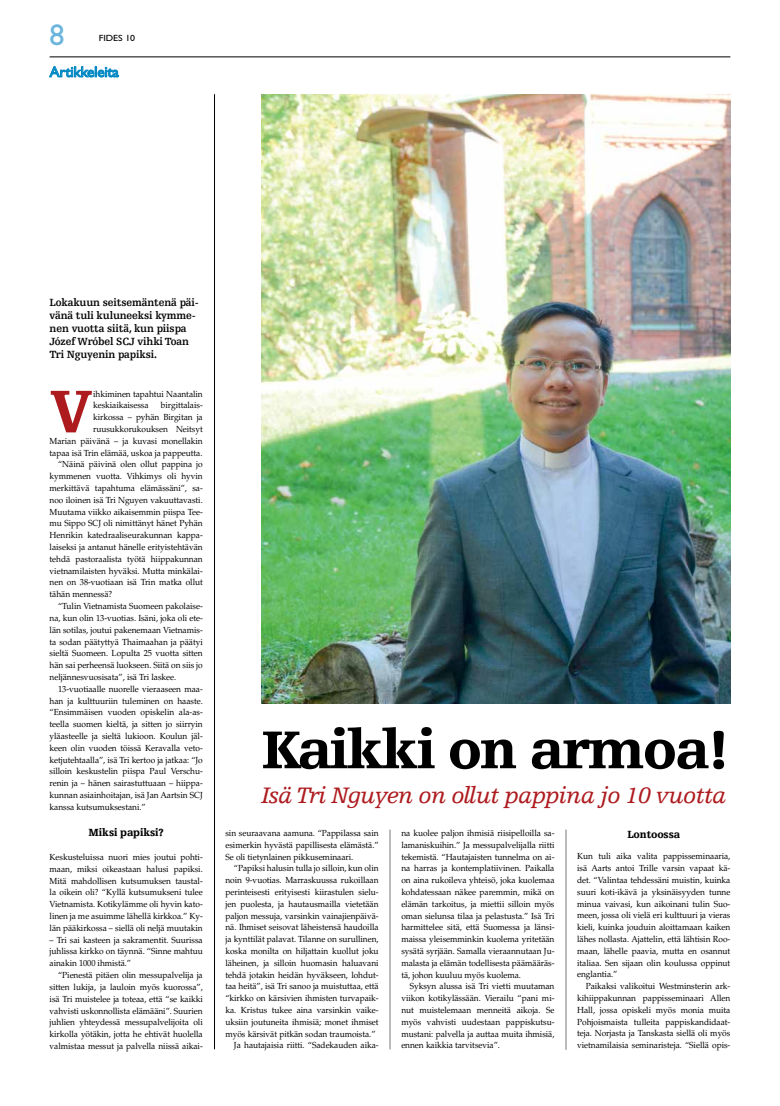
<style>
.page{position:relative;width:780px;height:1106px;background:#fff}
.page>*{position:absolute;margin:0;border:0;box-sizing:border-box;transform-origin:0 0}
.t1{font:900 63.1px "Egyptienne FLT Std";color:#ae1b1f;scale:.95 1}
.t2{font:900 56.1px "Egyptienne FLT Std";letter-spacing:-.035em;color:#000}
.t3{font:30px "Gill Sans Std";color:#6cb5dc}
.t4{font:italic 23.6px "Egyptienne FLT Std";letter-spacing:-.035em;color:#ae1b1f}
.t5{font:15px "Gill Sans Std";letter-spacing:-.01em;color:#0088c3}
.t6{font:700 11px/13px "Egyptienne FLT Std";letter-spacing:-.015em;color:#000;scale:.95 1}
.t7{font:900 11px "Egyptienne FLT Std";letter-spacing:-.015em;color:#000;scale:.95 1}
.t8{font:9px "Gill Sans Std";color:#000;scale:1.1 1}
.t9{font:8.8px/11.8px "Palatino LT Std";letter-spacing:-.005em;color:#000;text-align:justify;scale:.95 1}
</style>
<div class="page">
<hr style="left:50px;top:57px;width:680px;height:1px;background:#000">
<svg style="left:49px;top:66px;width:70px;height:11px"></svg>
<hr style="left:565px;top:829px;width:1px;height:220px;background:#77787b">
<hr style="left:390px;top:829px;width:1px;height:220px;background:#77787b">
<hr style="left:214px;top:94px;width:1px;height:955px;background:#000">
<img style="left:261px;top:95px;width:469px;height:608px">
<h3 class="t3" style="left:50px;top:18px;width:16px">8</h3>
<p class="t8" style="left:99px;top:33px;width:35px">FIDES 10</p>
<h3 class="t5" style="left:50px;top:63px;width:71px">Artikkeleita</h3>
<p class="t6" style="left:50px;top:296px;width:159px">Lokakuun seitsemäntenä päi&shy;vänä tuli kuluneeksi kymme&shy;nen vuotta siitä, kun piispa<br>Józef Wróbel SCJ vihki Toan<br>Tri Nguyenin papiksi.</p>
<h1 class="t1" style="left:50px;top:376px;width:47px">V</h1>
<p class="t9" style="left:93px;top:388px;width:117px">ihkiminen tapahtui Naantalin keskiaikaisessa</p>
<p class="t9" style="left:161px;top:399px;width:45px">birgittalais-</p>
<p class="t9" style="left:93px;top:411px;width:117px">kirkossa – pyhän Birgitan ja</p>
<p class="t9" style="left:93px;top:423px;width:117px">ruusukkorukouksen Neitsyt</p>
<p class="t9" style="left:50px;top:435px;width:163px">Marian päivänä – ja kuvasi monellakin</p>
<p class="t9" style="left:50px;top:447px;width:162px">tapaa isä Trin elämää, uskoa ja pappeutta.</p>
<p class="t9" style="left:58px;top:458px;width:154px">“Näinä päivinä olen ollut pappina jo</p>
<p class="t9" style="left:50px;top:470px;width:163px">kymmenen vuotta. Vihkimys oli hyvin</p>
<p class="t9" style="left:50px;top:482px;width:163px">merkittävä tapahtuma elämässäni”, sa-</p>
<p class="t9" style="left:50px;top:494px;width:163px">noo iloinen isä Tri Nguyen vakuuttavasti.</p>
<p class="t9" style="left:50px;top:506px;width:163px">Muutama viikko aikaisemmin piispa Tee-</p>
<p class="t9" style="left:50px;top:517px;width:163px">mu Sippo SCJ oli nimittänyt hänet Pyhän</p>
<p class="t9" style="left:50px;top:529px;width:163px">Henrikin katedraaliseurakunnan kappa-</p>
<p class="t9" style="left:50px;top:541px;width:163px">laiseksi ja antanut hänelle erityistehtävän</p>
<p class="t9" style="left:50px;top:553px;width:163px">tehdä pastoraalista työtä hiippakunnan</p>
<p class="t9" style="left:50px;top:565px;width:163px">vietnamilaisten hyväksi. Mutta minkälai-</p>
<p class="t9" style="left:50px;top:576px;width:163px">nen on 38-vuotiaan isä Trin matka ollut</p>
<p class="t9" style="left:50px;top:588px;width:67px">tähän mennessä?</p>
<p class="t9" style="left:58px;top:600px;width:154px">“Tulin Vietnamista Suomeen pakolaise-</p>
<p class="t9" style="left:50px;top:612px;width:163px">na, kun olin 13-vuotias. Isäni, joka oli ete-</p>
<p class="t9" style="left:50px;top:624px;width:163px">län sotilas, joutui pakenemaan Vietnamis-</p>
<p class="t9" style="left:50px;top:635px;width:163px">ta sodan päätyttyä Thaimaahan ja päätyi</p>
<p class="t9" style="left:50px;top:647px;width:163px">sieltä Suomeen. Lopulta 25 vuotta sitten</p>
<p class="t9" style="left:50px;top:659px;width:163px">hän sai perheensä luokseen. Siitä on siis jo</p>
<p class="t9" style="left:50px;top:671px;width:135px">neljännesvuosisata”, isä Tri laskee.</p>
<p class="t9" style="left:58px;top:683px;width:154px">13-vuotiaalle nuorelle vieraaseen maa-</p>
<p class="t9" style="left:50px;top:694px;width:163px">han ja kulttuuriin tuleminen on haaste.</p>
<p class="t9" style="left:50px;top:706px;width:163px">“Ensimmäisen vuoden opiskelin ala-as-</p>
<p class="t9" style="left:50px;top:718px;width:163px">teella suomen kieltä, ja sitten jo siirryin</p>
<p class="t9" style="left:50px;top:730px;width:163px">yläasteelle ja sieltä lukioon. Koulun jäl-</p>
<p class="t9" style="left:50px;top:742px;width:163px">keen olin vuoden töissä Keravalla veto-</p>
<p class="t9" style="left:50px;top:753px;width:163px">ketjutehtaalla”, isä Tri kertoo ja jatkaa: “Jo</p>
<p class="t9" style="left:50px;top:765px;width:163px">silloin keskustelin piispa Paul Verschu-</p>
<p class="t9" style="left:50px;top:777px;width:163px">renin ja – hänen sairastuttuaan – hiippa-</p>
<p class="t9" style="left:50px;top:789px;width:163px">kunnan asiainhoitajan, isä Jan Aartsin SCJ</p>
<p class="t9" style="left:50px;top:801px;width:102px">kanssa kutsumuksestani.”</p>
<p class="t7" style="left:89px;top:826px;width:81px">Miksi papiksi?</p>
<p class="t9" style="left:50px;top:851px;width:163px">Keskusteluissa nuori mies joutui pohti&shy;maan, miksi oikeastaan halusi papiksi.<br>Mitä mahdollisen kutsumuksen taustal&shy;la oikein oli? “Kyllä kutsumukseni tulee Vietnamista. Kotikylämme oli hyvin kato&shy;linen ja me asuimme lähellä kirkkoa.” Ky&shy;län pääkirkossa – siellä oli neljä muutakin</p>
<p class="t9" style="left:50px;top:934px;width:163px">– Tri sai kasteen ja sakramentit. Suurissa juhlissa kirkko on täynnä. “Sinne mahtuu ainakin 1000 ihmistä.”</p>
<p class="t9" style="left:50px;top:969px;width:163px;text-indent:9px">“Pienestä pitäen olin messupalvelija ja sitten lukija, ja lauloin myös kuorossa”, isä Tri muistelee ja toteaa, että “se kaikki vahvisti uskonnollista elämääni”. Suurien juhlien yhteydessä messupalvelijoita oli kirkolla yötäkin, jotta he ehtivät huolella valmistaa messut ja palvella niissä aikai-</p>
<h2 class="t2" style="left:261px;top:718px;width:469px">Kaikki on armoa!</h2>
<h3 class="t4" style="left:261px;top:782px;width:466px">Isä Tri Nguyen on ollut pappina jo 10 vuotta</h3>
<p class="t9" style="left:225px;top:827px;width:163px">sin seuraavana aamuna. “Pappilassa sain esimerkin hyvästä papillisesta elämästä.” Se oli tietynlainen pikkuseminaari.</p>
<p class="t9" style="left:234px;top:862px;width:154px">“Papiksi halusin tulla jo silloin, kun olin</p>
<p class="t9" style="left:225px;top:874px;width:163px">noin 9-vuotias. Marraskuussa rukoillaan</p>
<p class="t9" style="left:225px;top:886px;width:163px">perinteisesti erityisesti kiirastulen sielu-</p>
<p class="t9" style="left:225px;top:898px;width:163px">jen puolesta, ja hautausmailla vietetään</p>
<p class="t9" style="left:225px;top:909px;width:163px">paljon messuja, varsinkin vainajienpäivä-</p>
<p class="t9" style="left:225px;top:921px;width:163px">nä. Ihmiset seisovat läheistensä haudoilla</p>
<p class="t9" style="left:225px;top:933px;width:163px">ja kynttilät palavat. Tilanne on surullinen,</p>
<p class="t9" style="left:225px;top:945px;width:163px">koska monilta on hiljattain kuollut joku</p>
<p class="t9" style="left:225px;top:957px;width:163px">läheinen, ja silloin huomasin haluavani</p>
<p class="t9" style="left:225px;top:968px;width:163px">tehdä jotakin heidän hyväkseen, lohdut-</p>
<p class="t9" style="left:225px;top:980px;width:163px">taa heitä”, isä Tri sanoo ja muistuttaa, että</p>
<p class="t9" style="left:225px;top:992px;width:163px">“kirkko on kärsivien ihmisten turvapaik-</p>
<p class="t9" style="left:225px;top:1004px;width:163px">ka. Kristus tukee aina varsinkin vaike-</p>
<p class="t9" style="left:225px;top:1016px;width:163px">uksiin joutuneita ihmisiä; monet ihmiset</p>
<p class="t9" style="left:225px;top:1027px;width:159px">myös kärsivät pitkän sodan traumoista.”</p>
<p class="t9" style="left:234px;top:1039px;width:154px">Ja hautajaisia riitti. “Sadekauden aika-</p>
<p class="t9" style="left:401px;top:827px;width:163px">na kuolee paljon ihmisiä riisipelloilla sa&shy;lamaniskuihin.” Ja messupalvelijalla riitti tekemistä. “Hautajaisten tunnelma on ai&shy;na harras ja kontemplatiivinen. Paikalla on aina rukoileva yhteisö, joka kuolemaa kohdatessaan näkee paremmin, mikä on elämän tarkoitus, ja miettii silloin myös oman sielunsa tilaa ja pelastusta.” Isä Tri harmittelee sitä, että Suomessa ja länsi&shy;maissa yleisemminkin kuolema yritetään sysätä syrjään. Samalla vieraannutaan Ju&shy;malasta ja elämän todellisesta päämääräs&shy;tä, johon kuuluu myös kuolema.</p>
<p class="t9" style="left:401px;top:980px;width:163px;text-indent:9px">Syksyn alussa isä Tri vietti muutaman viikon kotikylässään. Vierailu “pani mi&shy;nut muistelemaan menneitä aikoja. Se myös vahvisti uudestaan pappiskutsu&shy;mustani: palvella ja auttaa muita ihmisiä, ennen kaikkia tarvitsevia”.</p>
<p class="t7" style="left:627px;top:827px;width:57px">Lontoossa</p>
<p class="t9" style="left:577px;top:850px;width:163px">Kun tuli aika valita pappisseminaaria, isä Aarts antoi Trille varsin vapaat kä&shy;det. “Valintaa tehdessäni muistin, kuinka suuri koti-ikävä ja yksinäisyyden tunne minua vaivasi, kun aikoinani tulin Suo&shy;meen, jossa oli vielä eri kulttuuri ja vieras kieli, kuinka jouduin aloittamaan kaiken lähes nollasta. Ajattelin, että lähtisin Roo&shy;maan, lähelle paavia, mutta en osannut italiaa. Sen sijaan olin koulussa oppinut englantia.”</p>
<p class="t9" style="left:577px;top:980px;width:163px;text-indent:9px">Paikaksi valikoitui Westminsterin ark&shy;kihiippakunnan pappisseminaari Allen Hall, jossa opiskeli myös monia muita Pohjoismaista tulleita pappiskandidaat&shy;teja. Norjasta ja Tanskasta siellä oli myös vietnamilaisia seminaristeja. “Siellä opis-</p>
</div>
